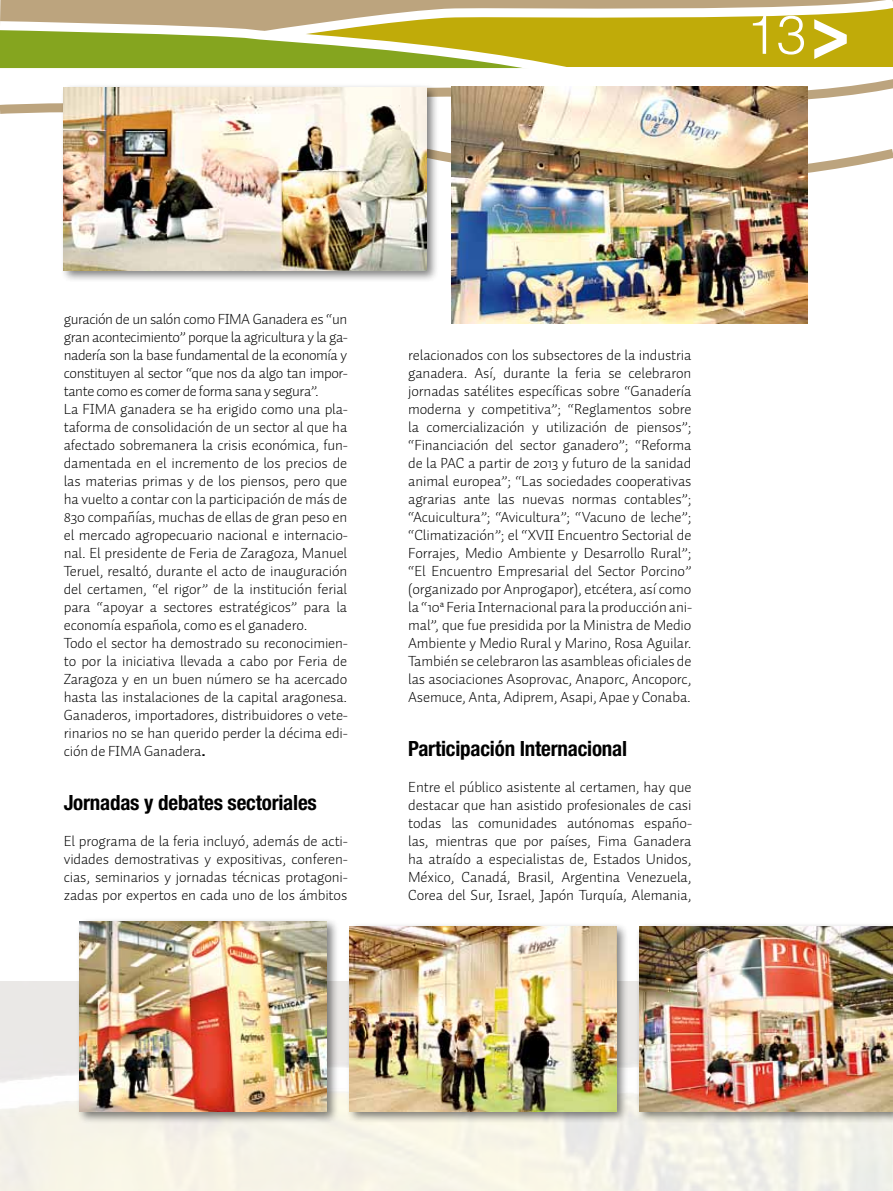
<style>
.page{position:relative;width:893px;height:1191px;background:#fff}
.page>*{position:absolute;margin:0;border:0;box-sizing:border-box;transform-origin:0 0}
.t1{font:700 86.55px "Helvetica";color:#fff}
.t2{font:300 54px "Helvetica";color:#fff}
.t3{font:700 condensed 21px "Helvetica Neue";letter-spacing:-.01em;color:#000}
.t4{font:300 15px/18px "Auto 1";letter-spacing:-.01em;color:#000;text-align:justify}
.s1{font-weight:700}
</style>
<div class="page">
<svg style="left:439px;top:120px;width:454px;height:88px"></svg>
<svg style="left:0;top:0;width:893px;height:120px"></svg>
<div style="left:60px;top:83px;width:379px;height:199px;background:#000;opacity:.5"></div>
<img style="left:64px;top:87px;width:362px;height:183px">
<div style="left:76px;top:917px;width:263px;height:206px;background:#000;opacity:.5"></div>
<img style="left:80px;top:921px;width:246px;height:190px">
<div style="left:346px;top:922px;width:283px;height:201px;background:#000;opacity:.5"></div>
<img style="left:350px;top:926px;width:267px;height:185px">
<div style="left:635px;top:922px;width:258px;height:201px;background:#000;opacity:.5"></div>
<img style="left:639px;top:926px;width:254px;height:185px">
<img style="left:452px;top:86px;width:356px;height:237px">
<h2 class="t2" style="left:746px;top:1px;width:62px">13</h2>
<h1 class="t1" style="left:870px;top:14px;width:52px;rotate:90deg">^</h1>
<p class="t4" style="left:64px;top:310px;width:286px;text-align:left">guración de un salón como FIMA Ganadera es “un gran acontecimiento” porque la agricultura y la ga&shy;nadería son la base fundamental de la economía y constituyen al sector “que nos da algo tan impor&shy;tante como es comer de forma sana y segura”.<br>La FIMA ganadera se ha erigido como una pla&shy;taforma de consolidación de un sector al que ha afectado sobremanera la crisis económica, fun&shy;damentada en el incremento de los precios de las materias primas y de los piensos, pero que ha vuelto a contar con la participación de más de 830 compañías, muchas de ellas de gran peso en el mercado agropecuario nacional e internacio&shy;nal. El presidente de Feria de Zaragoza, Manuel Teruel, resaltó, durante el acto de inauguración del certamen, “el rigor” de la institución ferial para “apoyar a sectores estratégicos” para la economía española, como es el ganadero.<br>Todo el sector ha demostrado su reconocimien&shy;to por la iniciativa llevada a cabo por Feria de Zaragoza y en un buen número se ha acercado hasta las instalaciones de la capital aragonesa.<br>Ganaderos, importadores, distribuidores o vete&shy;rinarios no se han querido perder la décima edi&shy;ción de FIMA Ganadera<span class="s1">.</span></p>
<h3 class="t3" style="left:64px;top:790px;width:255px">Jornadas y debates sectoriales</h3>
<p class="t4" style="left:64px;top:832px;width:286px">El programa de la feria incluyó, además de acti&shy;vidades demostrativas y expositivas, conferen&shy;cias, seminarios y jornadas técnicas protagoni&shy;zadas por expertos en cada uno de los ámbitos</p>
<p class="t4" style="left:408px;top:346px;width:285px">relacionados con los subsectores de la industria ganadera. Así, durante la feria se celebraron jornadas satélites específicas sobre “Ganadería moderna y competitiva”; “Reglamentos sobre la comercialización y utilización de piensos”; “Financiación del sector ganadero”; “Reforma de la PAC a partir de 2013 y futuro de la sanidad animal europea”; “Las sociedades cooperativas agrarias ante las nuevas normas contables”; “Acuicultura”; “Avicultura”; “Vacuno de leche”; “Climatización”; el “XVII Encuentro Sectorial de Forrajes, Medio Ambiente y Desarrollo Rural”; “El Encuentro Empresarial del Sector Porcino” (organizado por Anprogapor), etcétera, así como la “10ª Feria Internacional para la producción ani&shy;mal”, que fue presidida por la Ministra de Medio Ambiente y Medio Rural y Marino, Rosa Aguilar.<br>También se celebraron las asambleas oficiales de las asociaciones Asoprovac, Anaporc, Ancoporc, Asemuce, Anta, Adiprem, Asapi, Apae y Conaba.</p>
<h3 class="t3" style="left:408px;top:736px;width:220px">Participación Internacional</h3>
<p class="t4" style="left:408px;top:778px;width:285px">Entre el público asistente al certamen, hay que destacar que han asistido profesionales de casi todas las comunidades autónomas españo&shy;las, mientras que por países, Fima Ganadera ha atraído a especialistas de, Estados Unidos, México, Canadá, Brasil, Argentina Venezuela, Corea del Sur, Israel, Japón Turquía, Alemania,</p>
</div>
